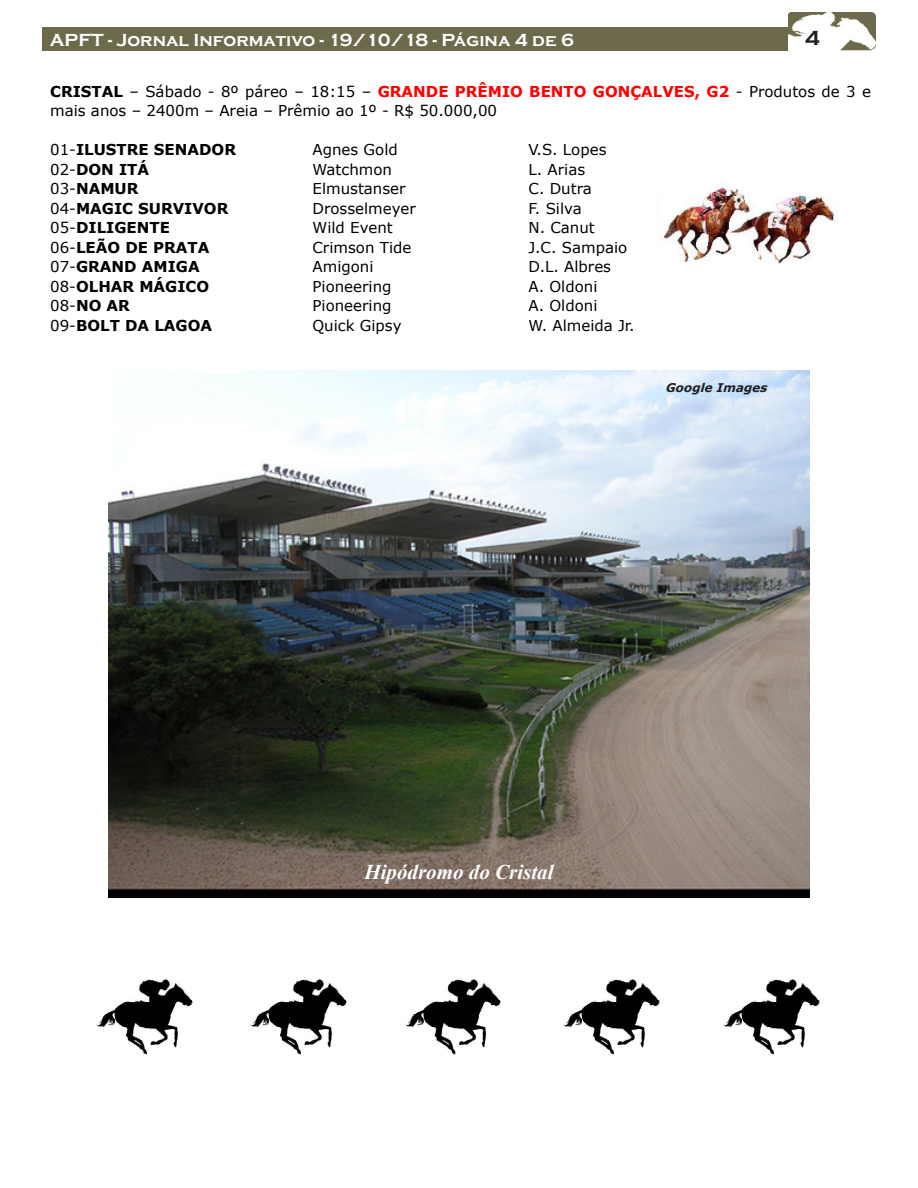
<style>
.page{position:relative;width:918px;height:1188px;background:#fff}
.page>*{position:absolute;margin:0;border:0;box-sizing:border-box;transform-origin:0 0}
.t1{font:italic 700 21px "Times New Roman";color:#fff}
.t2{font:700 21px "Copperplate Gothic";color:#231f20}
.t3{font:700 18px "Copperplate Gothic";color:#fff}
.t4{font:15px/19.5px "Verdana";color:#000}
.t5{font:700 15px "Verdana";color:#000}
.t6{font:italic 700 12px "Verdana";color:#231f20}
.s1{font-weight:700}
.s2{font-weight:700;color:#f00}
.s3{font-weight:400}
</style>
<div class="page">
<img style="left:108px;top:371px;width:702px;height:526px">
<img style="left:251px;top:980px;width:96px;height:74px">
<img style="left:563px;top:980px;width:96px;height:74px">
<img style="left:97px;top:980px;width:95px;height:74px">
<img style="left:405px;top:980px;width:96px;height:74px">
<img style="left:724px;top:980px;width:96px;height:74px">
<img style="left:657px;top:184px;width:181px;height:79px">
<div style="left:43px;top:28px;width:746px;height:23px;background:#6c6a4a"></div>
<img style="left:789px;top:12px;width:86px;height:39px">
<p class="t3" style="left:50px;top:30px;width:525px">APFT - Jornal Informativo - 19/10/18 - Página 4 de 6</p>
<h1 class="t2" style="left:805px;top:26px;width:16px">4</h1>
<p class="t4" style="left:50px;top:81px;width:823px"><span class="s1">CRISTAL</span> – Sábado - 8º páreo – 18:15 – <span class="s2">GRANDE PRÊMIO BENTO GONÇALVES, G2</span> - Produtos de 3 e mais anos – 2400m – Areia – Prêmio ao 1º - R$ 50.000,00</p>
<p class="t5" style="left:50px;top:139px;width:187px"><span class="s3">01-</span>ILUSTRE SENADOR</p>
<p class="t4" style="left:313px;top:140px;width:87px">Agnes Gold</p>
<p class="t4" style="left:529px;top:140px;width:79px">V.S. Lopes</p>
<p class="t5" style="left:50px;top:158px;width:100px"><span class="s3">02-</span>DON ITÁ</p>
<p class="t4" style="left:313px;top:159px;width:81px">Watchmon</p>
<p class="t4" style="left:529px;top:159px;width:58px">L. Arias</p>
<p class="t5" style="left:50px;top:178px;width:90px"><span class="s3">03-</span>NAMUR</p>
<p class="t4" style="left:313px;top:179px;width:95px">Elmustanser</p>
<p class="t4" style="left:529px;top:179px;width:65px">C. Dutra</p>
<p class="t5" style="left:50px;top:197px;width:180px"><span class="s3">04-</span>MAGIC SURVIVOR</p>
<p class="t4" style="left:313px;top:198px;width:105px">Drosselmeyer</p>
<p class="t4" style="left:529px;top:198px;width:55px">F. Silva</p>
<p class="t5" style="left:50px;top:217px;width:121px"><span class="s3">05-</span>DILIGENTE</p>
<p class="t4" style="left:313px;top:218px;width:82px">Wild Event</p>
<p class="t4" style="left:529px;top:218px;width:68px">N. Canut</p>
<p class="t5" style="left:50px;top:236px;width:161px"><span class="s3">06-</span>LEÃO DE PRATA</p>
<p class="t4" style="left:313px;top:237px;width:100px">Crimson Tide</p>
<p class="t4" style="left:529px;top:237px;width:100px">J.C. Sampaio</p>
<p class="t5" style="left:50px;top:256px;width:151px"><span class="s3">07-</span>GRAND AMIGA</p>
<p class="t4" style="left:313px;top:257px;width:63px">Amigoni</p>
<p class="t4" style="left:529px;top:257px;width:84px">D.L. Albres</p>
<p class="t5" style="left:50px;top:275px;width:161px"><span class="s3">08-</span>OLHAR MÁGICO</p>
<p class="t4" style="left:313px;top:276px;width:80px">Pioneering</p>
<p class="t4" style="left:529px;top:276px;width:70px">A. Oldoni</p>
<p class="t5" style="left:50px;top:295px;width:81px"><span class="s3">08-</span>NO AR</p>
<p class="t4" style="left:313px;top:296px;width:80px">Pioneering</p>
<p class="t4" style="left:529px;top:296px;width:70px">A. Oldoni</p>
<p class="t5" style="left:50px;top:314px;width:163px"><span class="s3">09-</span>BOLT DA LAGOA</p>
<p class="t4" style="left:313px;top:315px;width:91px">Quick Gipsy</p>
<p class="t4" style="left:529px;top:315px;width:108px">W. Almeida Jr.</p>
<p class="t6" style="left:665px;top:379px;width:107px">GoogleImages</p>
<h1 class="t1" style="left:364px;top:858px;width:191px">Hipódromo do Cristal</h1>
</div>
